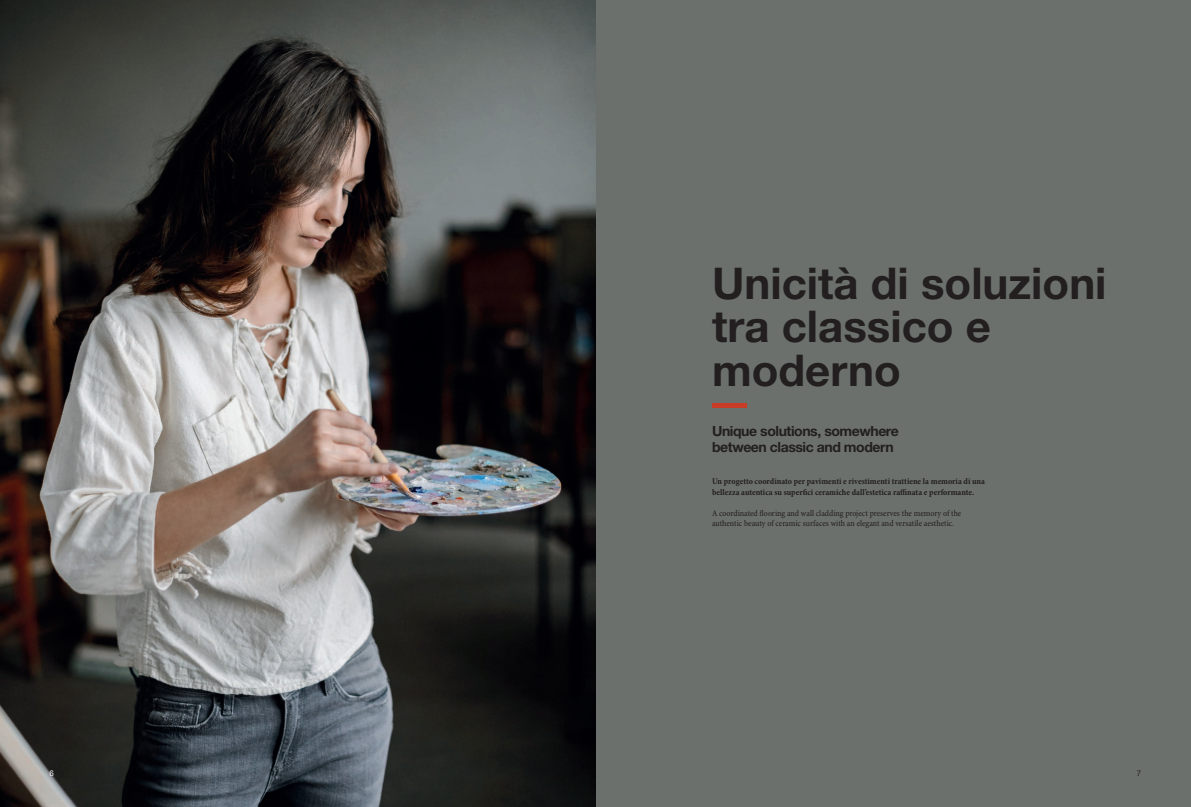
<style>
.page{position:relative;width:1191px;height:807px;background:#fff}
.page>*{position:absolute;margin:0;border:0;box-sizing:border-box;transform-origin:0 0}
.t1{font:700 43.75px/43.8px "Helvetica Neue LT Std";color:#231f20}
.t2{font:700 14px/15.8px "Helvetica Neue LT Std";letter-spacing:-.03em;color:#231f20}
.t3{font:700 condensed 8.75px/10.5px "Minion Pro";color:#231f20}
.t4{font:condensed 8.75px/10.5px "Minion Pro";color:#231f20}
.t5{font:7.88px "Helvetica Neue LT Std";color:#fff}
.t6{font:7.88px "Helvetica Neue LT Std";color:#231f20}
</style>
<div class="page">
<div style="left:595px;top:0;width:596px;height:806px;background:#6b706d"></div>
<img style="left:0;top:0;width:595px;height:806px">
<div style="left:712px;top:403px;width:35px;height:5px;background:#c83c27"></div>
<h1 class="t1" style="left:712px;top:260px;width:396px">Unicità di soluzioni tra classico e moderno</h1>
<h2 class="t2" style="left:712px;top:422px;width:188px">Unique solutions, somewhere between classic and modern</h2>
<p class="t3" style="left:712px;top:476px;width:274px">Un progetto coordinato per pavimenti e rivestimenti trattiene la memoria di una bellezza autentica su superfici ceramiche dall’estetica raffinata e performante.</p>
<p class="t4" style="left:712px;top:508px;width:251px">A coordinated flooring and wall cladding project preserves the memory of the authentic beauty of ceramic surfaces with an elegant and versatile aesthetic.</p>
<p class="t5" style="left:50px;top:768px;width:6px">6</p>
<p class="t6" style="left:1137px;top:768px;width:6px">7</p>
</div>
